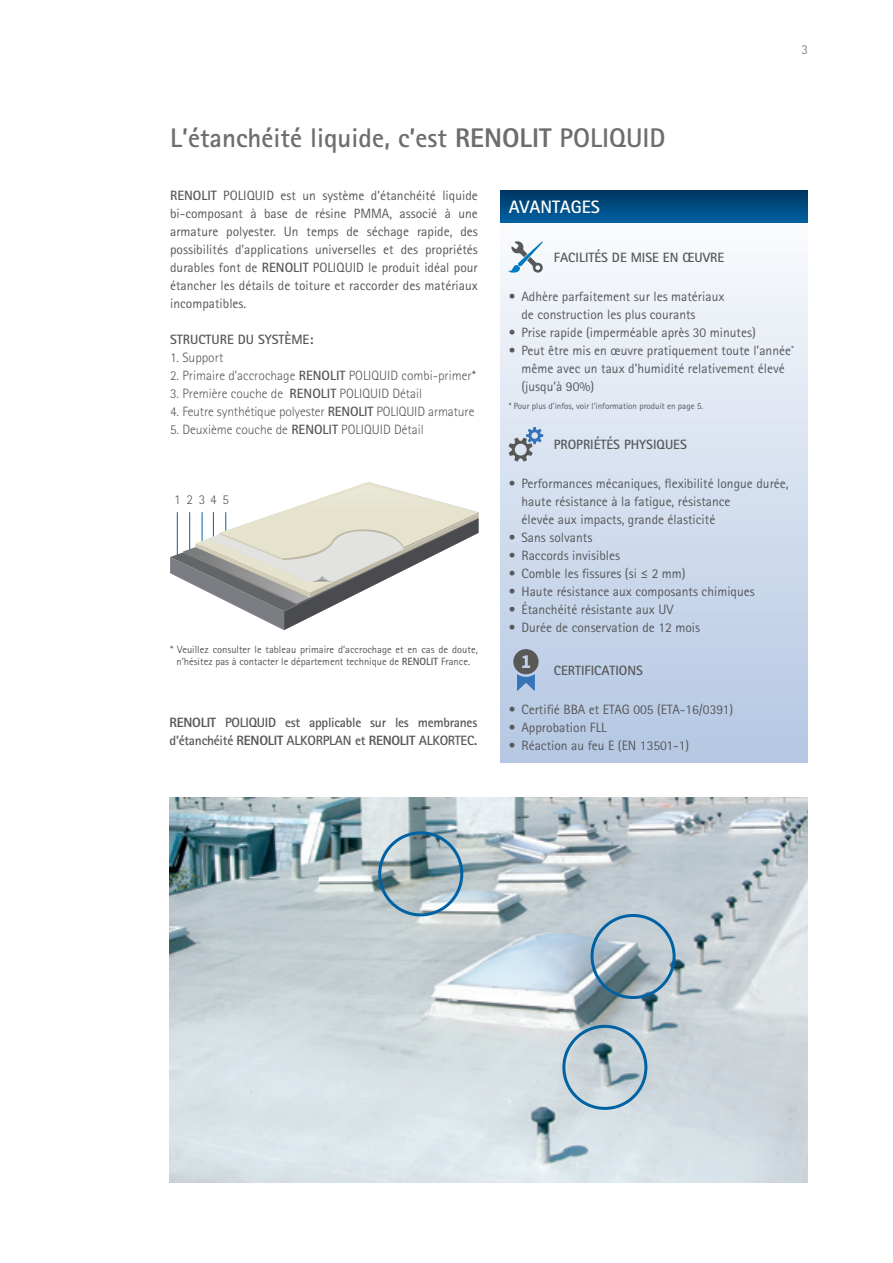
<style>
.page{position:relative;width:893px;height:1263px;background:#fff}
.page>*{position:absolute;margin:0;border:0;box-sizing:border-box;transform-origin:0 0}
.t1{font:700 27px "Rotis Sans Serif Pro";color:#6c6d70}
._3b_Body_Wit{font:700 18px "Rotis Sans Serif Pro";color:#fff}
.t2{font:13.5px/18px "Rotis Sans Serif Pro";color:#57585a}
._3b_Body_Wit-2{font:300 13.5px "Rotis Sans Serif Pro";color:#57585a}
._3b_Body_Wit-3{font:700 13.5px/18px "Rotis Sans Serif Pro";letter-spacing:-.02em;color:#57585a}
._3b_Body_Wit-4{font:700 13.5px "Rotis Sans Serif Pro";color:#57585a}
.t3{font:300 13.5px "Rotis Sans Serif Pro";color:#6c6d70}
.t4{font:10.5px "Rotis Sans Serif Pro";color:#57585a}
.t5{font:9px "Rotis Sans Serif Pro";color:#57585a}
.s1{font-weight:800}
.s2{font-weight:700}
</style>
<div class="page">
<img style="left:170px;top:798px;width:637px;height:384px">
<div style="left:562px;top:1025px;width:85px;height:85px;border:3px solid #0062a3;border-radius:50%"></div>
<svg style="left:170px;top:482px;width:309px;height:148px"></svg>
<div style="left:591px;top:914px;width:85px;height:85px;border:3px solid #0062a3;border-radius:50%"></div>
<div style="left:378px;top:831px;width:85px;height:85px;border:3px solid #0062a3;border-radius:50%"></div>
<div style="left:500px;top:190px;width:308px;height:573px;background:linear-gradient(to bottom,#fdfefe,#b3c6e2)"></div>
<svg style="left:500px;top:190px;width:308px;height:33px;background:#004b82"></svg>
<svg style="left:509px;top:241px;width:34px;height:32px"></svg>
<svg style="left:513px;top:649px;width:26px;height:42px"></svg>
<svg style="left:509px;top:427px;width:34px;height:34px"></svg>
<p class="t3" style="left:801px;top:42px;width:8px">3</p>
<p class="t1" style="left:170px;top:120px;width:497px">L’étanchéité liquide, c’est <span class="s1">RENOLIT</span> POLIQUID</p>
<p class="t2" style="left:170px;top:186px;width:309px;text-align:justify"><span class="s2">RENOLIT</span> POLIQUID est un système d’étanchéité liquide bi-composant à base de résine PMMA, associé à une armature polyester. Un temps de séchage rapide, des possibilités d’applications universelles et des propriétés durables font de <span class="s2">RENOLIT</span> POLIQUID le produit idéal pour étancher les détails de toiture et raccorder des matériaux incompatibles.</p>
<p class="_3b_Body_Wit-4" style="left:170px;top:331px;width:145px">STRUCTURE DU SYSTÈME:</p>
<p class="_3b_Body_Wit-2" style="left:170px;top:349px;width:55px">1. Support</p>
<p class="_3b_Body_Wit-2" style="left:170px;top:367px;width:307px">2. Primaire d’accrochage <span class="s2">RENOLIT</span> POLIQUID combi-primer*</p>
<p class="_3b_Body_Wit-2" style="left:170px;top:385px;width:253px">3. Première couche de <span class="s2">RENOLIT</span> POLIQUID Détail</p>
<p class="_3b_Body_Wit-2" style="left:170px;top:403px;width:306px">4. Feutre synthétique polyester <span class="s2">RENOLIT</span> POLIQUID armature</p>
<p class="_3b_Body_Wit-2" style="left:170px;top:421px;width:255px">5. Deuxième couche de <span class="s2">RENOLIT</span> POLIQUID Détail</p>
<p class="_3b_Body_Wit" style="left:509px;top:195px;width:92px">AVANTAGES</p>
<p class="_3b_Body_Wit-4" style="left:554px;top:249px;width:172px">FACILITÉS DE MISE EN ŒUVRE</p>
<p class="t2" style="left:521px;top:287px;width:204px;text-indent:-13px">• Adhère parfaitement sur les matériaux de construction les plus courants</p>
<p class="t2" style="left:509px;top:323px;width:249px">• Prise rapide (imperméable après 30 minutes)</p>
<p class="t2" style="left:521px;top:341px;width:274px;text-indent:-13px">• Peut être mis en œuvre pratiquement toute l’année<sup>* </sup>même avec un taux d’humidité relativement élevé (jusqu’à 90%)</p>
<p class="t5" style="left:509px;top:400px;width:196px">* Pour plus d’infos, voir l’information produit en page 5.</p>
<p class="_3b_Body_Wit-2" style="left:174px;top:492px;width:56px">1 2 3 4 5</p>
<p class="t4" style="left:170px;top:643px;width:309px">* Veuillez consulter le tableau primaire d’accrochage et en cas de doute,</p>
<p class="t4" style="left:176px;top:655px;width:295px">n’hésitez pas à contacter le département technique de <span class="s2">RENOLIT</span> France.</p>
<p class="_3b_Body_Wit-3" style="left:170px;top:713px;width:309px"><span class="s1">RENOLIT</span> POLIQUID est applicable sur les membranes d’étanchéité <span class="s1">RENOLIT</span> ALKORPLAN et <span class="s1">RENOLIT</span> ALKORTEC.</p>
<p class="_3b_Body_Wit-4" style="left:554px;top:436px;width:135px">PROPRIÉTÉS PHYSIQUES</p>
<p class="t2" style="left:521px;top:475px;width:269px;text-indent:-13px">• Performances mécaniques, flexibilité longue durée, haute résistance à la fatigue, résistance<br>élevée aux impacts, grande élasticité</p>
<p class="t2" style="left:509px;top:529px;width:85px">• Sans solvants</p>
<p class="t2" style="left:509px;top:547px;width:113px">• Raccords invisibles</p>
<p class="t2" style="left:509px;top:565px;width:178px">• Comble les fissures (si ≤ 2 mm)</p>
<p class="t2" style="left:509px;top:583px;width:248px">• Haute résistance aux composants chimiques</p>
<p class="t2" style="left:509px;top:601px;width:166px">• Étanchéité résistante aux UV</p>
<p class="t2" style="left:509px;top:619px;width:193px">• Durée de conservation de 12 mois</p>
<p class="_3b_Body_Wit-4" style="left:554px;top:662px;width:91px">CERTIFICATIONS</p>
<p class="t2" style="left:509px;top:700px;width:226px">• Certifié BBA et ETAG 005 (ETA-16/0391)</p>
<p class="t2" style="left:509px;top:718px;width:99px">• Approbation FLL</p>
<p class="t2" style="left:509px;top:736px;width:182px">• Réaction au feu E (EN 13501-1)</p>
</div>
